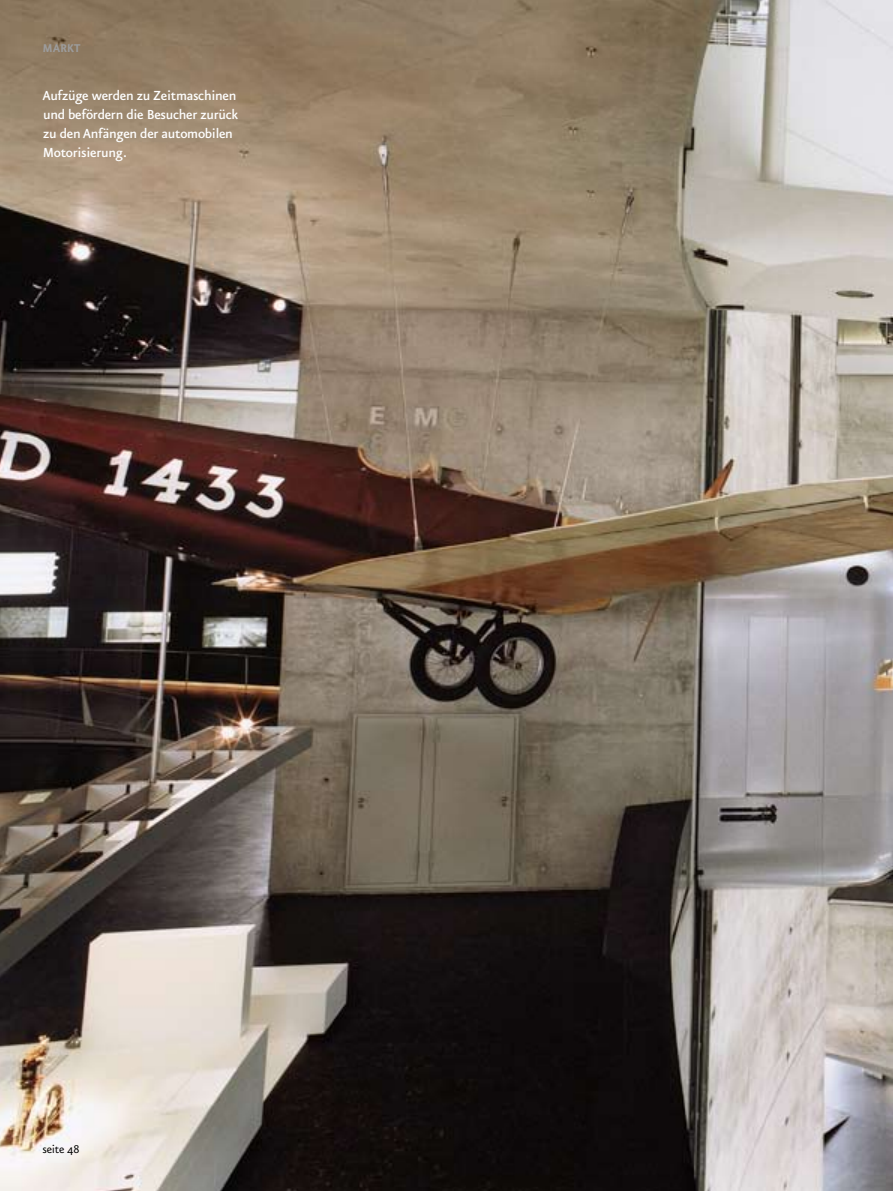
<style>
.page{position:relative;width:893px;height:1191px;background:#fff}
.page>*{position:absolute;margin:0;border:0;box-sizing:border-box;transform-origin:0 0}
.t1{font:500 15.75px/19.2px "Eureka Sans";letter-spacing:-.02em;color:#fff}
.t2{font:13.5px "Eureka Sans";letter-spacing:-.015em;color:#000}
.t3{font:700 13.5px "Eureka Sans";letter-spacing:-.015em;color:#9c9c9c}
</style>
<div class="page">
<img style="left:0;top:0;width:893px;height:1191px">
<p class="t3" style="left:43px;top:42px;width:39px">Markt</p>
<p class="t1" style="left:42px;top:86px;width:197px">Aufzüge werden zu Zeitmaschinen und befördern die Besucher zurück zu den Anfängen der automobilen<br>Motorisierung.</p>
<p class="t2" style="left:43px;top:1142px;width:39px">seite 48</p>
</div>
